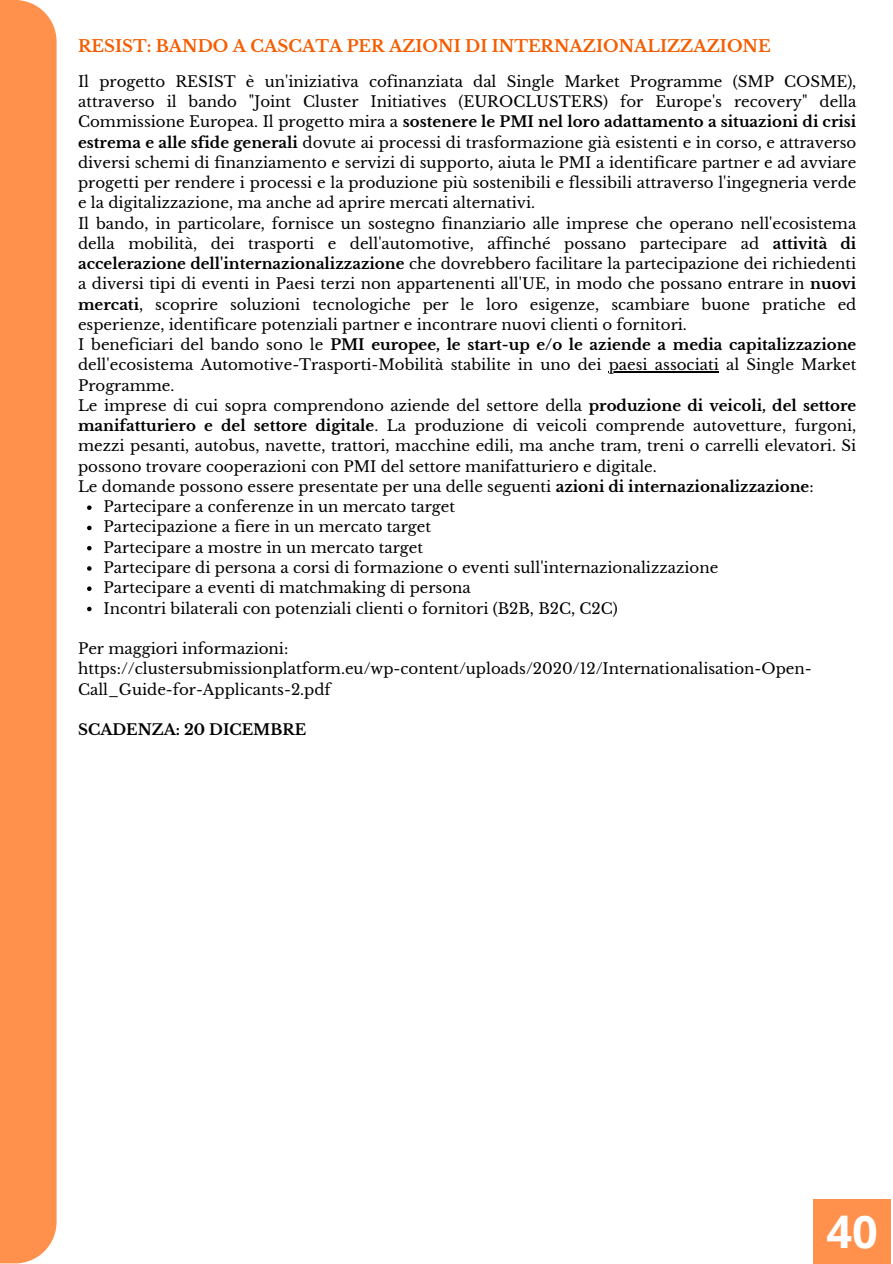
<style>
.page{position:relative;width:893px;height:1264px;background:#fff}
.page>*{position:absolute;margin:0;border:0;box-sizing:border-box;transform-origin:0 0}
.t1{font:700 45px "Open Sans";color:#fff}
.t2{font:700 16.5px "Libre Baskerville";color:#f55d00}
.t3{font:15px/20.2px "Libre Baskerville";color:#000}
.t4{font:700 15px "Libre Baskerville";color:#000}
.s1{font-weight:700}
</style>
<div class="page">
<div style="left:0;top:0;width:57px;height:1262px;background:#ff914d"></div>
<hr style="left:608px;top:371px;width:110px;height:1px;background:#000">
<svg style="left:87px;top:505px;width:5px;height:5px"></svg>
<svg style="left:87px;top:525px;width:5px;height:5px"></svg>
<svg style="left:87px;top:546px;width:5px;height:4px"></svg>
<svg style="left:87px;top:566px;width:5px;height:4px"></svg>
<svg style="left:87px;top:586px;width:5px;height:5px"></svg>
<svg style="left:87px;top:606px;width:5px;height:5px"></svg>
<div style="left:813px;top:1198px;width:77px;height:65px;background:#ff914d"></div>
<h1 class="t2" style="left:78px;top:36px;width:694px">RESIST: BANDO A CASCATA PER AZIONI DI INTERNAZIONALIZZAZIONE</h1>
<p class="t3" style="left:78px;top:71px;width:779px;text-align:justify">Il progetto RESIST è un'iniziativa cofinanziata dal Single Market Programme (SMP COSME), attraverso il bando "Joint Cluster Initiatives (EUROCLUSTERS) for Europe's recovery" della Commissione Europea. Il progetto mira a <span class="s1">sostenere le PMI nel loro adattamento a situazioni di crisi estrema e alle sfide generali</span> dovute ai processi di trasformazione già esistenti e in corso, e attraverso diversi schemi di finanziamento e servizi di supporto, aiuta le PMI a identificare partner e ad avviare progetti per rendere i processi e la produzione più sostenibili e flessibili attraverso l'ingegneria verde e la digitalizzazione, ma anche ad aprire mercati alternativi.</p>
<p class="t3" style="left:78px;top:213px;width:779px;text-align:justify">Il bando, in particolare, fornisce un sostegno finanziario alle imprese che operano nell'ecosistema della mobilità, dei trasporti e dell'automotive, affinché possano partecipare ad <span class="s1">attività di accelerazione dell'internazionalizzazione</span> che dovrebbero facilitare la partecipazione dei richiedenti a diversi tipi di eventi in Paesi terzi non appartenenti all'UE, in modo che possano entrare in <span class="s1">nuovi mercati</span>, scoprire soluzioni tecnologiche per le loro esigenze, scambiare buone pratiche ed esperienze, identificare potenziali partner e incontrare nuovi clienti o fornitori.</p>
<p class="t3" style="left:78px;top:335px;width:779px">I beneficiari del bando sono le <span class="s1">PMI europee, le start-up e/o le aziende a media capitalizzazione </span>dell'ecosistema Automotive-Trasporti-Mobilità stabilite in uno dei</p>
<p class="t3" style="left:608px;top:355px;width:249px">paesi associati al Single Market</p>
<p class="t3" style="left:78px;top:375px;width:779px">Programme.<br>Le imprese di cui sopra comprendono aziende del settore della <span class="s1">produzione di veicoli, del settore manifatturiero e del settore digitale</span>. La produzione di veicoli comprende autovetture, furgoni,</p>
<p class="t3" style="left:78px;top:436px;width:779px">mezzi pesanti, autobus, navette, trattori, macchine edili, ma anche tram, treni o carrelli elevatori. Si possono trovare cooperazioni con PMI del settore manifatturiero e digitale.<br>Le domande possono essere presentate per una delle seguenti <span class="s1">azioni di internazionalizzazione</span>:</p>
<p class="t3" style="left:104px;top:497px;width:353px">Partecipare a conferenze in un mercato target</p>
<p class="t3" style="left:104px;top:517px;width:329px">Partecipazione a fiere in un mercato target</p>
<p class="t3" style="left:104px;top:537px;width:321px">Partecipare a mostre in un mercato target</p>
<p class="t3" style="left:104px;top:557px;width:616px">Partecipare di persona a corsi di formazione o eventi sull'internazionalizzazione</p>
<p class="t3" style="left:104px;top:578px;width:369px">Partecipare a eventi di matchmaking di persona</p>
<p class="t3" style="left:104px;top:598px;width:515px">Incontri bilaterali con potenziali clienti o fornitori (B2B, B2C, C2C)</p>
<p class="t3" style="left:78px;top:638px;width:212px">Per maggiori informazioni:</p>
<p class="t3" style="left:78px;top:659px;width:735px">https://clustersubmissionplatform.eu/wp-content/uploads/2020/12/Internationalisation-Open-<br>Call_Guide-for-Applicants-2.pdf</p>
<h1 class="t4" style="left:78px;top:720px;width:229px">SCADENZA: 20 DICEMBRE</h1>
<p class="t1" style="left:826px;top:1199px;width:53px">40</p>
</div>
